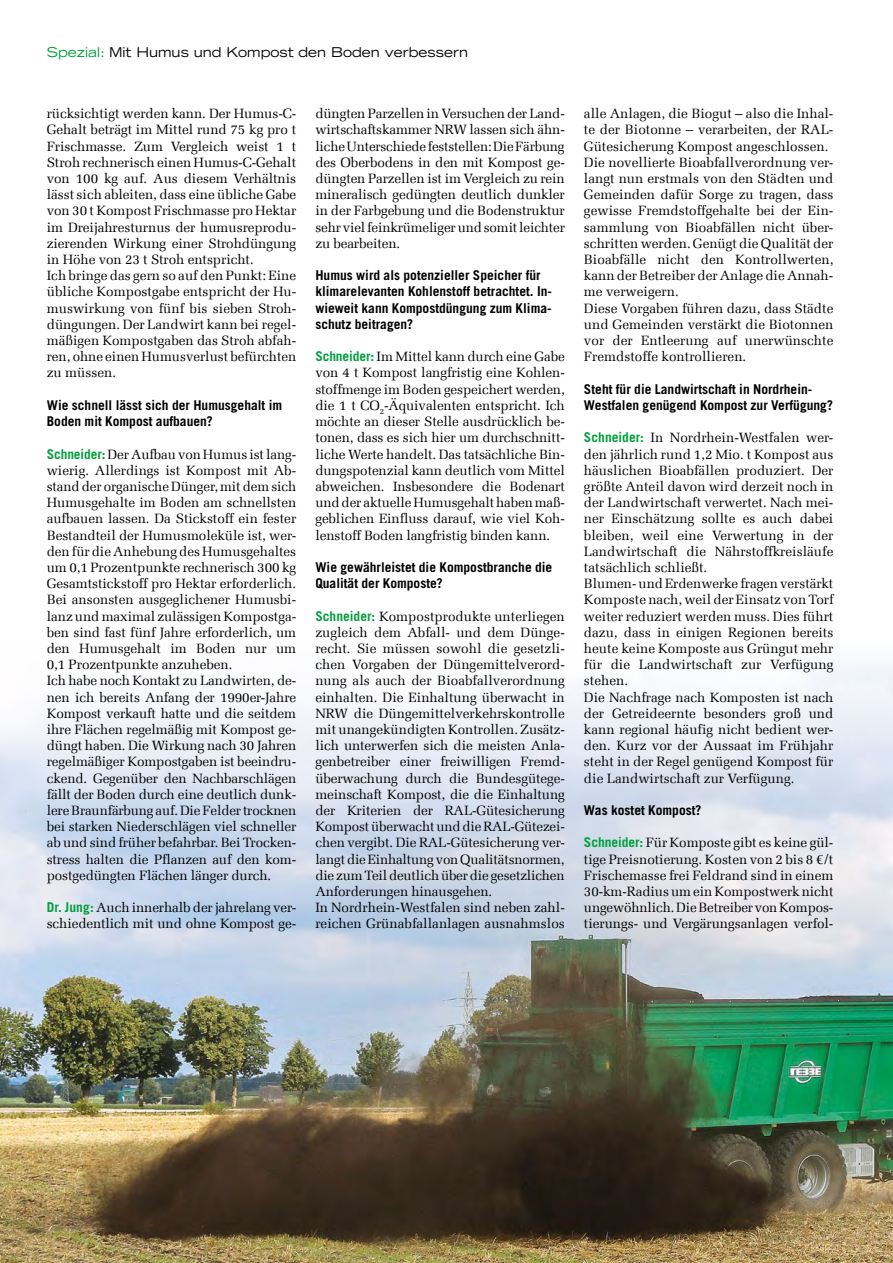
<style>
.page{position:relative;width:893px;height:1263px;background:#fff}
.page>*{position:absolute;margin:0;border:0;box-sizing:border-box;transform-origin:0 0}
.FL_ießtext{font:13.5px/16.2px "Melior Com";color:#000;text-align:justify}
.Intw_Frage{font:700 13.5px/16.2px "Trade Gothic LT Pro";color:#000}
.t1{font:expanded 13.5px "Trade Gothic LT Std";color:#000}
.s1{color:#009e3d}
.s2{font-family:"Trade Gothic LT Pro";font-weight:700;color:#009e3d}
</style>
<div class="page">
<img style="left:0;top:664px;width:893px;height:599px">
<p class="t1" style="left:47px;top:43px;width:423px"><span class="s1">Spezial:</span> Mit Humus und Kompost den Boden verbessern</p>
<p class="FL_ießtext" style="left:47px;top:105px;width:251px">rücksichtigt werden kann. Der Humus-C-Gehalt beträgt im Mittel rund 75 kg pro t Frischmasse. Zum Vergleich weist 1 t Stroh rechnerisch einen Humus-C-Gehalt von 100 kg auf. Aus diesem Verhältnis lässt sich ableiten, dass eine übliche Gabe von 30 t Kompost Frischmasse pro Hektar im Dreijahresturnus der humusreprodu&shy;zierenden Wirkung einer Strohdüngung in Höhe von 23 t Stroh entspricht.</p>
<p class="FL_ießtext" style="left:47px;top:267px;width:251px">Ich bringe das gern so auf den Punkt: Eine übliche Kompostgabe entspricht der Hu&shy;muswirkung von fünf bis sieben Stroh&shy;düngungen. Der Landwirt kann bei regel&shy;mäßigen Kompostgaben das Stroh abfah&shy;ren, ohne einen Humusverlust befürchten zu müssen.</p>
<p class="Intw_Frage" style="left:47px;top:397px;width:237px">Wie schnell lässt sich der Humusgehalt im<br>Boden mit Kompost aufbauen?</p>
<p class="FL_ießtext" style="left:47px;top:446px;width:251px"><span class="s2">Schneider:</span> Der Aufbau von Humus ist lang&shy;wierig. Allerdings ist Kompost mit Ab&shy;stand der organische Dünger, mit dem sich Humusgehalte im Boden am schnellsten aufbauen lassen. Da Stickstoff ein fester Bestandteil der Humusmoleküle ist, wer&shy;den für die Anhebung des Humusgehaltes um 0,1 Prozentpunkte rechnerisch 300 kg Gesamtstickstoff pro Hektar erforderlich.<br>Bei ansonsten ausgeglichener Humusbi&shy;lanz und maximal zulässigen Kompostga&shy;ben sind fast fünf Jahre erforderlich, um den Humusgehalt im Boden nur um 0,1 Prozentpunkte anzuheben.</p>
<p class="FL_ießtext" style="left:47px;top:672px;width:251px">Ich habe noch Kontakt zu Landwirten, de&shy;nen ich bereits Anfang der 1990er-Jahre Kompost verkauft hatte und die seitdem ihre Flächen regelmäßig mit Kompost ge&shy;düngt haben. Die Wirkung nach 30 Jahren regelmäßiger Kompostgaben ist beeindru&shy;ckend. Gegenüber den Nachbarschlägen fällt der Boden durch eine deutlich dunk&shy;lere Braunfärbung auf. Die Felder trocknen bei starken Niederschlägen viel schneller ab und sind früher befahrbar. Bei Trocken&shy;stress halten die Pflanzen auf den kom&shy;postgedüngten Flächen länger durch.</p>
<p class="FL_ießtext" style="left:47px;top:899px;width:251px"><span class="s2">Dr. Jung:</span> Auch innerhalb der jahrelang ver&shy;schiedentlich mit und ohne Kompost ge-</p>
<p class="FL_ießtext" style="left:315px;top:105px;width:251px">düngten Parzellen in Versuchen der Land&shy;wirtschaftskammer NRW lassen sich ähn&shy;liche Unterschiede feststellen: Die Färbung des Oberbodens in den mit Kompost ge&shy;düngten Parzellen ist im Vergleich zu rein mineralisch gedüngten deutlich dunkler in der Farbgebung und die Bodenstruktur sehr viel feinkrümeliger und somit leichter zu bearbeiten.</p>
<p class="Intw_Frage" style="left:315px;top:267px;width:238px">Humus wird als potenzieller Speicher für klimarelevanten Kohlenstoff betrachtet. In&shy;wieweit kann Kompostdüngung zum Klima&shy;schutz beitragen?</p>
<p class="FL_ießtext" style="left:315px;top:348px;width:251px"><span class="s2">Schneider:</span> Im Mittel kann durch eine Gabe von 4 t Kompost langfristig eine Kohlen&shy;stoffmenge im Boden gespeichert werden, die 1 t CO<sub>2</sub>-Äquivalenten entspricht. Ich möchte an dieser Stelle ausdrücklich be&shy;tonen, dass es sich hier um durchschnitt&shy;liche Werte handelt. Das tatsächliche Bin&shy;dungspotenzial kann deutlich vom Mittel abweichen. Insbesondere die Bodenart und der aktuelle Humusgehalt haben maß&shy;geblichen Einfluss darauf, wie viel Koh&shy;lenstoff Boden langfristig binden kann.</p>
<p class="Intw_Frage" style="left:315px;top:559px;width:239px">Wie gewährleistet die Kompostbranche die<br>Qualität der Komposte?</p>
<p class="FL_ießtext" style="left:315px;top:608px;width:251px"><span class="s2">Schneider:</span> Kompostprodukte unterliegen zugleich dem Abfall- und dem Dünge&shy;recht. Sie müssen sowohl die gesetzli&shy;chen Vorgaben der Düngemittelverord&shy;nung als auch der Bioabfallverordnung einhalten. Die Einhaltung überwacht in NRW die Düngemittelverkehrskontrolle mit unangekündigten Kontrollen. Zusätz&shy;lich unterwerfen sich die meisten Anla&shy;genbetreiber einer freiwilligen Fremd&shy;überwachung durch die Bundesgütege&shy;meinschaft Kompost, die die Einhaltung der Kriterien der RAL-Gütesicherung Kompost überwacht und die RAL-Gütezei&shy;chen vergibt. Die RAL-Gütesicherung ver&shy;langt die Einhaltung von Qualitätsnormen, die zum Teil deutlich über die gesetzlichen Anforderungen hinausgehen.</p>
<p class="FL_ießtext" style="left:315px;top:899px;width:251px">In Nordrhein-Westfalen sind neben zahl&shy;reichen Grünabfallanlagen ausnahmslos</p>
<p class="FL_ießtext" style="left:584px;top:105px;width:251px">alle Anlagen, die Biogut – also die Inhal&shy;te der Biotonne – verarbeiten, der RAL-Gütesicherung Kompost angeschlossen.</p>
<p class="FL_ießtext" style="left:584px;top:154px;width:251px">Die novellierte Bioabfallverordnung ver&shy;langt nun erstmals von den Städten und Gemeinden dafür Sorge zu tragen, dass gewisse Fremdstoffgehalte bei der Ein&shy;sammlung von Bioabfällen nicht über&shy;schritten werden. Genügt die Qualität der Bioabfälle nicht den Kontrollwerten, kann der Betreiber der Anlage die Annah&shy;me verweigern.</p>
<p class="FL_ießtext" style="left:584px;top:300px;width:251px">Diese Vorgaben führen dazu, dass Städte und Gemeinden verstärkt die Biotonnen vor der Entleerung auf unerwünschte Fremdstoffe kontrollieren.</p>
<p class="Intw_Frage" style="left:584px;top:381px;width:250px">Steht für die Landwirtschaft in Nordrhein-<br>Westfalen genügend Kompost zur Verfügung?</p>
<p class="FL_ießtext" style="left:584px;top:429px;width:251px"><span class="s2">Schneider:</span> In Nordrhein-Westfalen wer&shy;den jährlich rund 1,2 Mio. t Kompost aus häuslichen Bioabfällen produziert. Der größte Anteil davon wird derzeit noch in der Landwirtschaft verwertet. Nach mei&shy;ner Einschätzung sollte es auch dabei bleiben, weil eine Verwertung in der Landwirtschaft die Nährstoffkreisläufe tatsächlich schließt.</p>
<p class="FL_ießtext" style="left:584px;top:575px;width:251px">Blumen- und Erdenwerke fragen verstärkt Komposte nach, weil der Einsatz von Torf weiter reduziert werden muss. Dies führt dazu, dass in einigen Regionen bereits heute keine Komposte aus Grüngut mehr für die Landwirtschaft zur Verfügung stehen.</p>
<p class="FL_ießtext" style="left:584px;top:689px;width:251px">Die Nachfrage nach Komposten ist nach der Getreideernte besonders groß und kann regional häufig nicht bedient wer&shy;den. Kurz vor der Aussaat im Frühjahr steht in der Regel genügend Kompost für die Landwirtschaft zur Verfügung.</p>
<p class="Intw_Frage" style="left:584px;top:802px;width:119px">Was kostet Kompost?</p>
<p class="FL_ießtext" style="left:584px;top:834px;width:251px"><span class="s2">Schneider:</span> Für Komposte gibt es keine gül&shy;tige Preisnotierung. Kosten von 2 bis 8 €/t Frischemasse frei Feldrand sind in einem 30-km-Radius um ein Kompostwerk nicht ungewöhnlich. Die Betreiber von Kompos&shy;tierungs- und Vergärungsanlagen verfol-</p>
</div>
